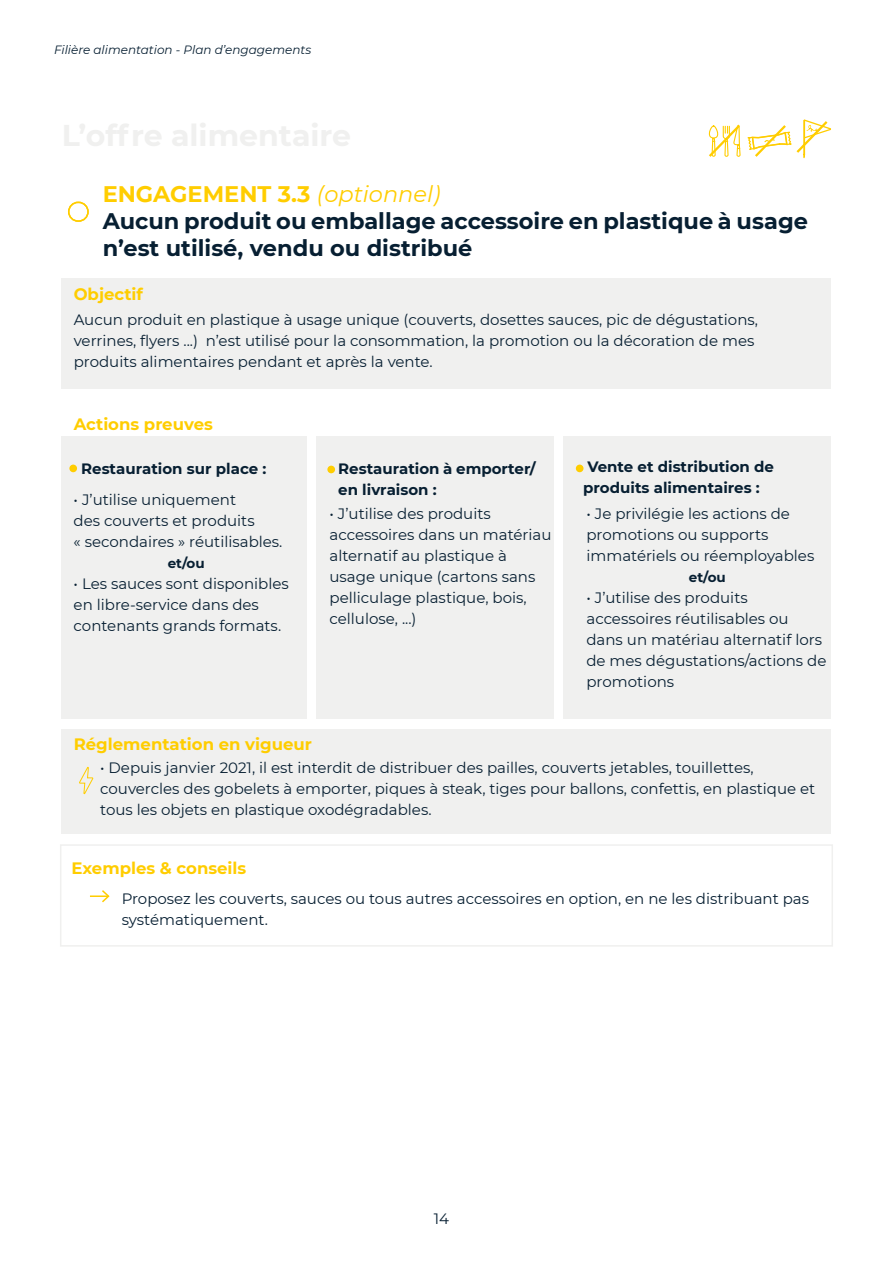
<style>
.page{position:relative;width:893px;height:1263px;background:#fff}
.page>*{position:absolute;margin:0;border:0;box-sizing:border-box;transform-origin:0 0}
.t1{font:700 22.5px/27px "Montserrat";color:#071f32}
.t2{font:700 16.5px "Montserrat";color:#ffcd00}
.t3{font:15px/21px "Montserrat";color:#071f32}
.t4{font:700 15px/21px "Montserrat";color:#071f32}
.t5{font:700 13.5px "Montserrat";color:#071f32}
.t6{font:italic 12px "Montserrat";color:#071f32}
.s1{color:#ffcd00}
.s2{font-weight:400;font-style:italic;color:#ffcd00}
</style>
<div class="page">
<div style="left:68px;top:202px;width:21px;height:20px;border:2px solid #ffcd00;border-radius:9px"></div>
<div style="left:62px;top:278px;width:769px;height:111px;background:#f0f0ef"></div>
<div style="left:62px;top:437px;width:769px;height:282px;background:#f0f0ef"></div>
<div style="left:307px;top:418px;width:8px;height:304px;background:#fff"></div>
<div style="left:555px;top:418px;width:8px;height:304px;background:#fff"></div>
<div style="left:69px;top:465px;width:8px;height:7px;background:#ffcd00;border-radius:50%"></div>
<div style="left:327px;top:466px;width:8px;height:7px;background:#ffcd00;border-radius:50%"></div>
<div style="left:576px;top:465px;width:7px;height:7px;background:#ffcd00;border-radius:50%"></div>
<div style="left:62px;top:728px;width:769px;height:105px;background:#f0f0ef"></div>
<svg style="left:79px;top:766px;width:15px;height:29px"></svg>
<svg style="left:708px;top:119px;width:123px;height:40px"></svg>
<div style="left:60px;top:844px;width:773px;height:103px;border:2px solid #f0f0ef"></div>
<svg style="left:90px;top:890px;width:20px;height:13px"></svg>
<p class="t6" style="left:54px;top:41px;width:259px">Filière alimentation - Plan d’engagements</p>
<h1 class="t1" style="left:103px;top:179px;width:707px"><span class="s1">ENGAGEMENT 3.3</span> <span class="s2">(optionnel)<br></span>Aucun produit ou emballage accessoire en plastique à usage n’est utilisé, vendu ou distribué</h1>
<p class="t2" style="left:74px;top:282px;width:71px">Objectif</p>
<p class="t3" style="left:74px;top:309px;width:686px">Aucun produit en plastique à usage unique (couverts, dosettes sauces, pic de dégustations, verrines, flyers ...) n’est utilisé pour la consommation, la promotion ou la décoration de mes produits alimentaires pendant et après la vente.</p>
<p class="t2" style="left:74px;top:412px;width:141px">Actions preuves</p>
<p class="t4" style="left:81px;top:457px;width:187px">Restauration sur place :</p>
<p class="t4" style="left:338px;top:457px;width:199px">Restauration à emporter/ en livraison :</p>
<p class="t4" style="left:583px;top:456px;width:192px">Vente et distribution de produits alimentaires :</p>
<p class="t3" style="left:74px;top:489px;width:210px">• J’utilise uniquement<br>des couverts et produits<br>« secondaires » réutilisables.</p>
<p class="t5" style="left:168px;top:554px;width:38px">et/ou</p>
<p class="t3" style="left:74px;top:573px;width:217px">• Les sauces sont disponibles en libre-service dans des contenants grands formats.</p>
<p class="t3" style="left:330px;top:503px;width:223px">• J’utilise des produits accessoires dans un matériau alternatif au plastique à usage unique (cartons sans pelliculage plastique, bois, cellulose, ...)</p>
<p class="t3" style="left:586px;top:503px;width:229px">• Je privilégie les actions de promotions ou supports immatériels ou réemployables</p>
<p class="t5" style="left:689px;top:568px;width:38px">et/ou</p>
<p class="t3" style="left:586px;top:587px;width:241px">• J’utilise des produits accessoires réutilisables ou dans un matériau alternatif lors de mes dégustations/actions de promotions</p>
<p class="t2" style="left:74px;top:732px;width:240px">Réglementation en vigueur</p>
<p class="t3" style="left:100px;top:756px;width:717px">• Depuis janvier 2021, il est interdit de distribuer des pailles, couverts jetables, touillettes, couvercles des gobelets à emporter, piques à steak, tiges pour ballons, confettis, en plastique et tous les objets en plastique oxodégradables.</p>
<p class="t2" style="left:71px;top:856px;width:176px">Exemples &amp; conseils</p>
<p class="t3" style="left:122px;top:887px;width:689px">Proposez les couverts, sauces ou tous autres accessoires en option, en ne les distribuant pas systématiquement.</p>
<p class="t3" style="left:434px;top:1207px;width:17px">14</p>
</div>
